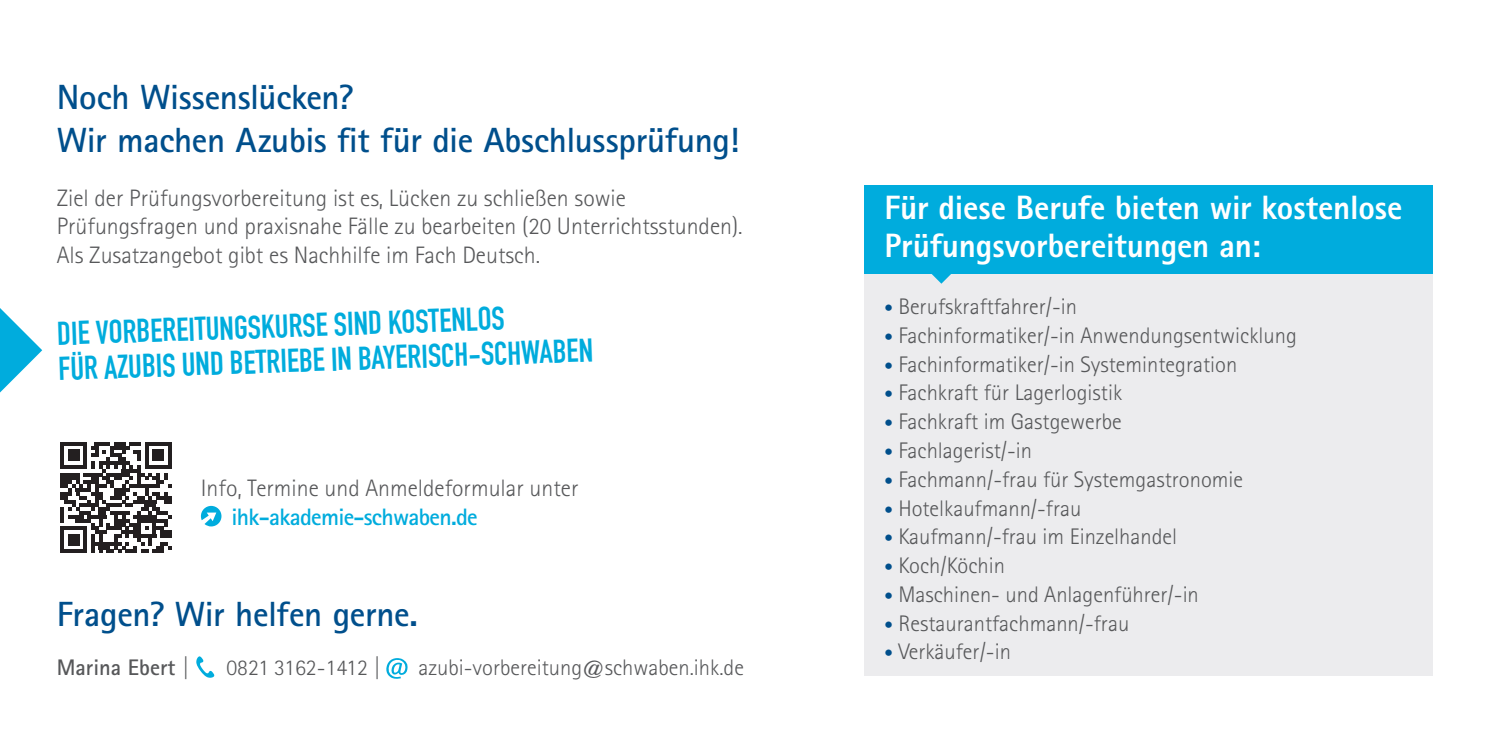
<style>
.page{position:relative;width:1489px;height:745px;background:#fff}
.page>*{position:absolute;margin:0;border:0;box-sizing:border-box;transform-origin:0 0}
.t1{font:700 35px/42.5px "Rotis Sans Serif Pro";letter-spacing:-.01em;color:#004f8c}
.t2{font:800 33.75px/37.5px "Rotis Sans Serif Pro";letter-spacing:-.005em;color:#fff}
.t3{font:32.5px/35px "DIN Engschrift LT Pro";color:#00acdd}
.t4{font:300 23.75px/28.5px "Rotis Sans Serif Pro";color:#57585a}
.t5{font:300 22.5px "Rotis Sans Serif Pro";color:#57585a}
.t6{font:700 22.5px "Rotis Sans Serif Pro";color:#57585a}
.s1{font-weight:700;color:#00acdd}
.s2{font-size:17.5px;color:#004f8c}
</style>
<div class="page">
<div style="left:864px;top:234px;width:567px;height:441px;background:#ececee"></div>
<svg style="left:196px;top:656px;width:19px;height:21px"></svg>
<svg style="left:386px;top:658px;width:22px;height:21px"></svg>
<svg style="left:95px;top:442px;width:15px;height:3px"></svg>
<svg style="left:114px;top:442px;width:11px;height:3px"></svg>
<svg style="left:129px;top:442px;width:12px;height:3px"></svg>
<svg style="left:60px;top:442px;width:27px;height:3px"></svg>
<svg style="left:145px;top:442px;width:26px;height:3px"></svg>
<svg style="left:60px;top:445px;width:111px;height:108px"></svg>
<hr style="left:60px;top:549px;width:27px;height:4px;background:#231f20">
<div style="left:68px;top:534px;width:11px;height:11px;background:#231f20"></div>
<svg style="left:0;top:308px;width:42px;height:84px"></svg>
<svg style="left:201px;top:505px;width:20px;height:21px"></svg>
<div style="left:864px;top:185px;width:567px;height:88px;background:#00acdd"></div>
<svg style="left:929px;top:273px;width:24px;height:10px"></svg>
<p class="t1" style="left:57px;top:76px;width:684px">Noch Wissenslücken?<br>Wir machen Azubis fit für die Abschlussprüfung!</p>
<p class="t4" style="left:57px;top:183px;width:687px">Ziel der Prüfungsvorbereitung ist es, Lücken zu schließen sowie<br>Prüfungsfragen und praxisnahe Fälle zu bearbeiten (20 Unterrichtsstunden).<br>Als Zusatzangebot gibt es Nachhilfe im Fach Deutsch.</p>
<p class="t3" style="left:57px;top:316px;width:536px;rotate:-2deg">DIE VORBEREITUNGSKURSE SIND KOSTENLOS<br>FÜR AZUBIS UND BETRIEBE IN BAYERISCH-SCHWABEN</p>
<p class="t4" style="left:231px;top:474px;width:348px;text-indent:-31px">Info, Termine und Anmeldeformular unter <span class="s1">ihk-akademie-schwaben.de</span></p>
<p class="t1" style="left:57px;top:592px;width:363px">Fragen? Wir helfen gerne.</p>
<p class="t6" style="left:57px;top:653px;width:134px">Marina Ebert |</p>
<p class="t5" style="left:226px;top:654px;width:156px">0821 3162-1412 |</p>
<p class="t5" style="left:418px;top:654px;width:327px">azubi-vorbereitung@schwaben.ihk.de</p>
<p class="t2" style="left:884px;top:189px;width:519px">Für diese Berufe bieten wir kostenlose<br>Prüfungsvorbereitungen an:</p>
<p class="t5" style="left:884px;top:293px;width:194px"><span class="s2">•</span> Berufskraftfahrer/-in</p>
<p class="t5" style="left:884px;top:322px;width:414px"><span class="s2">•</span> Fachinformatiker/-in Anwendungsentwicklung</p>
<p class="t5" style="left:884px;top:351px;width:354px"><span class="s2">•</span> Fachinformatiker/-in Systemintegration</p>
<p class="t5" style="left:884px;top:379px;width:239px"><span class="s2">•</span> Fachkraft für Lagerlogistik</p>
<p class="t5" style="left:884px;top:408px;width:239px"><span class="s2">•</span> Fachkraft im Gastgewerbe</p>
<p class="t5" style="left:884px;top:437px;width:149px"><span class="s2">•</span> Fachlagerist/-in</p>
<p class="t5" style="left:884px;top:466px;width:360px"><span class="s2">•</span> Fachmann/-frau für Systemgastronomie</p>
<p class="t5" style="left:884px;top:494px;width:198px"><span class="s2">•</span> Hotelkaufmann/-frau</p>
<p class="t5" style="left:884px;top:523px;width:294px"><span class="s2">•</span> Kaufmann/-frau im Einzelhandel</p>
<p class="t5" style="left:884px;top:552px;width:122px"><span class="s2">•</span> Koch/Köchin</p>
<p class="t5" style="left:884px;top:581px;width:316px"><span class="s2">•</span> Maschinen- und Anlagenführer/-in</p>
<p class="t5" style="left:884px;top:609px;width:246px"><span class="s2">•</span> Restaurantfachmann/-frau</p>
<p class="t5" style="left:884px;top:638px;width:128px"><span class="s2">•</span> Verkäufer/-in</p>
</div>
